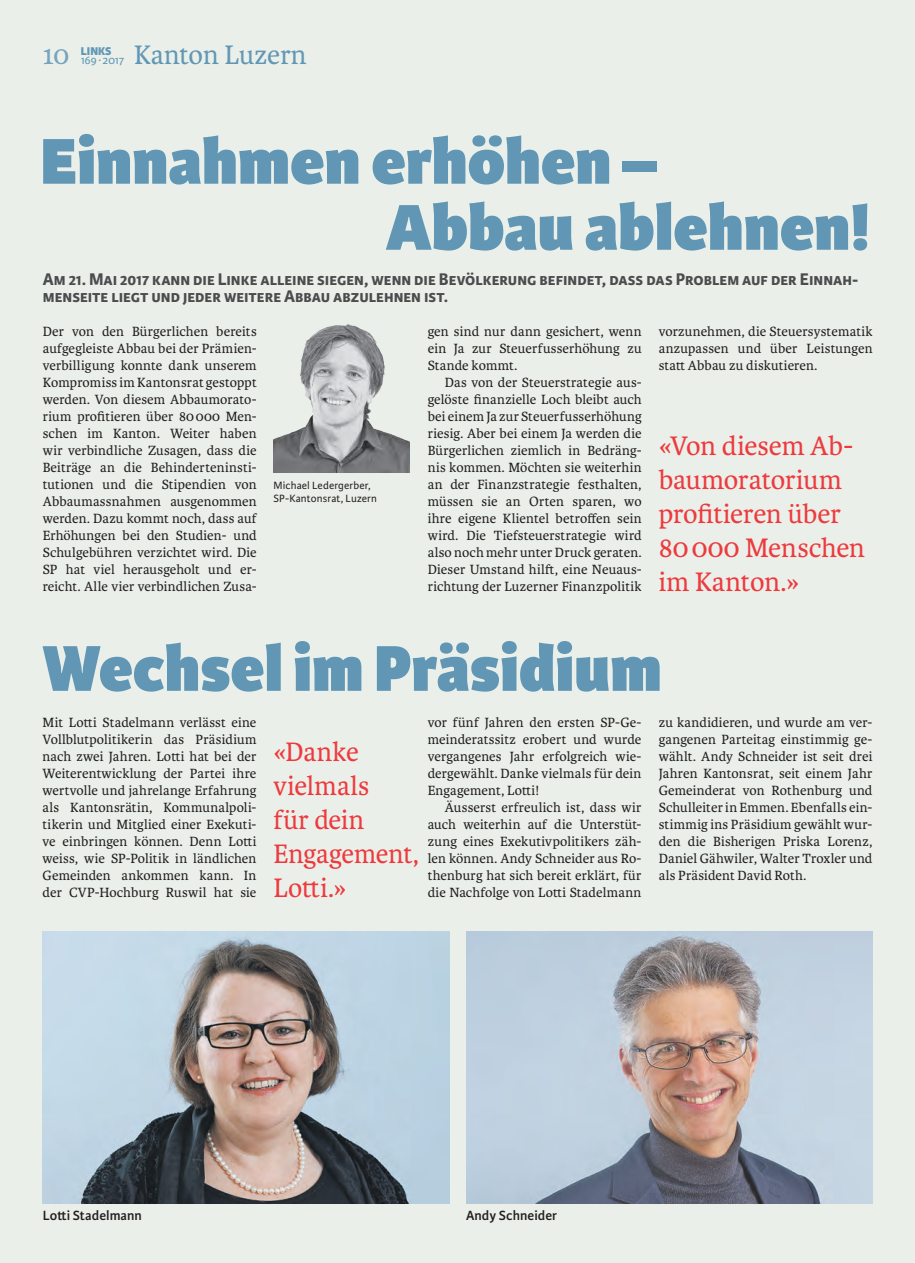
<style>
.page{position:relative;width:915px;height:1263px;background:#fff}
.page>*{position:absolute;margin:0;border:0;box-sizing:border-box;transform-origin:0 0}
.t1{font:800 69px/66px "Karmina Sans";color:#6197b5}
.t2{font:28.5px/34px "Karmina";letter-spacing:-.005em;color:#ee3a3e}
.t3{font:28.5px "Karmina";color:#6197b5}
.t4{font:28.5px "Karmina";color:#76a3bd}
.t5{font:700 18px/17px "Karmina Sans";color:#4b4c4d}
.t6{font:14.25px/17px "Karmina";letter-spacing:.01em;color:#231f20;text-align:justify}
.t7{font:600 14.25px "Karmina Sans";letter-spacing:.005em;color:#231f20}
.t8{font:12px "Karmina Sans";letter-spacing:-.035em;color:#6197b5}
.t9{font:800 12px "Karmina Sans";color:#6197b5}
.t10{font:11.25px/12.8px "Karmina Sans";letter-spacing:.015em;color:#231f20}
</style>
<div class="page">
<hr style="left:914px;top:0;width:1px;height:1263px;background:#eaf0e9">
<div style="left:0;top:0;width:914px;height:1263px;background:#eaf0e9"></div>
<img style="left:273px;top:324px;width:136px;height:148px">
<img style="left:466px;top:931px;width:406px;height:272px">
<img style="left:43px;top:931px;width:406px;height:272px">
<p class="t8" style="left:81px;top:53px;width:45px">169∙ 2017</p>
<h2 class="t3" style="left:134px;top:39px;width:174px">Kanton Luzern</h2>
<h2 class="t4" style="left:43px;top:39px;width:28px">10</h2>
<p class="t9" style="left:81px;top:44px;width:32px">LINKS</p>
<h1 class="t1" style="left:385px;top:131px;width:486px;text-indent:-345px">Einnahmen erhöhen –<br>Abbau ablehnen!</h1>
<p class="t5" style="left:43px;top:271px;width:816px">Am 21. Mai 2017 kann die Linke alleine siegen, wenn die Bevölkerung befindet, dass das Problem auf der Einnah&shy;menseite liegt und jeder weitere Abbau abzulehnen ist.</p>
<p class="t6" style="left:43px;top:323px;width:215px">Der von den Bürgerlichen bereits aufgegleiste Abbau bei der Prämien&shy;verbilligung konnte dank unserem Kompromiss im Kantonsrat gestoppt werden. Von diesem Abbaumorato&shy;rium profitieren über 80000 Men&shy;schen im Kanton. Weiter haben wir verbindliche Zusagen, dass die Beiträge an die Behinderteninsti&shy;tutionen und die Stipendien von Abbaumassnahmen ausgenommen werden. Dazu kommt noch, dass auf Erhöhungen bei den Studien- und Schulgebühren verzichtet wird. Die SP hat viel herausgeholt und er&shy;reicht. Alle vier verbindlichen Zusa-</p>
<p class="t10" style="left:273px;top:479px;width:105px">Michael Ledergerber,<br>SP-Kantonsrat, Luzern</p>
<p class="t6" style="left:427px;top:323px;width:215px">gen sind nur dann gesichert, wenn ein Ja zur Steuerfusserhöhung zu Stande kommt.</p>
<p class="t6" style="left:427px;top:374px;width:215px;text-indent:17px">Das von der Steuerstrategie aus&shy;gelöste finanzielle Loch bleibt auch bei einem Ja zur Steuerfusserhöhung riesig. Aber bei einem Ja werden die Bürgerlichen ziemlich in Bedräng&shy;nis kommen. Möchten sie weiterhin an der Finanzstrategie festhalten, müssen sie an Orten sparen, wo ihre eigene Klientel betroffen sein wird. Die Tiefsteuerstrategie wird also noch mehr unter Druck geraten.<br>Dieser Umstand hilft, eine Neuaus&shy;richtung der Luzerner Finanzpolitik</p>
<p class="t6" style="left:658px;top:323px;width:215px">vorzunehmen, die Steuersystematik anzupassen und über Leistungen statt Abbau zu diskutieren.</p>
<h2 class="t2" style="left:658px;top:429px;width:208px">«Von diesem Ab&shy;baumoratorium profitieren über<br>80000 Menschen im Kanton.»</h2>
<h1 class="t1" style="left:43px;top:638px;width:620px">Wechsel im Präsidium</h1>
<p class="t6" style="left:43px;top:714px;width:215px">Mit Lotti Stadelmann verlässt eine Vollblutpolitikerin das Präsidium nach zwei Jahren. Lotti hat bei der Weiterentwicklung der Partei ihre wertvolle und jahrelange Erfahrung als Kantonsrätin, Kommunalpoli&shy;tikerin und Mitglied einer Exekuti&shy;ve einbringen können. Denn Lotti weiss, wie SP-Politik in ländlichen Gemeinden ankommen kann. In der CVP-Hochburg Ruswil hat sie</p>
<p class="t6" style="left:427px;top:714px;width:215px">vor fünf Jahren den ersten SP-Ge&shy;meinderatssitz erobert und wurde vergangenes Jahr erfolgreich wie&shy;dergewählt. Danke vielmals für dein Engagement, Lotti!</p>
<p class="t6" style="left:658px;top:714px;width:215px">zu kandidieren, und wurde am ver&shy;gangenen Parteitag einstimmig ge&shy;wählt. Andy Schneider ist seit drei Jahren Kantonsrat, seit einem Jahr Gemeinderat von Rothenburg und Schulleiter in Emmen. Ebenfalls ein&shy;stimmig ins Präsidium gewählt wur&shy;den die Bisherigen Priska Lorenz, Daniel Gähwiler, Walter Troxler und als Präsident David Roth.</p>
<h2 class="t2" style="left:273px;top:735px;width:147px">«Danke vielmals<br>für dein<br>Engagement,<br>Lotti.»</h2>
<p class="t6" style="left:427px;top:799px;width:215px;text-indent:17px">Äusserst erfreulich ist, dass wir auch weiterhin auf die Unterstüt&shy;zung eines Exekutivpolitikers zäh&shy;len können. Andy Schneider aus Ro&shy;thenburg hat sich bereit erklärt, für die Nachfolge von Lotti Stadelmann</p>
<p class="t7" style="left:43px;top:1208px;width:100px">Lotti Stadelmann</p>
<p class="t7" style="left:466px;top:1208px;width:93px">Andy Schneider</p>
</div>
